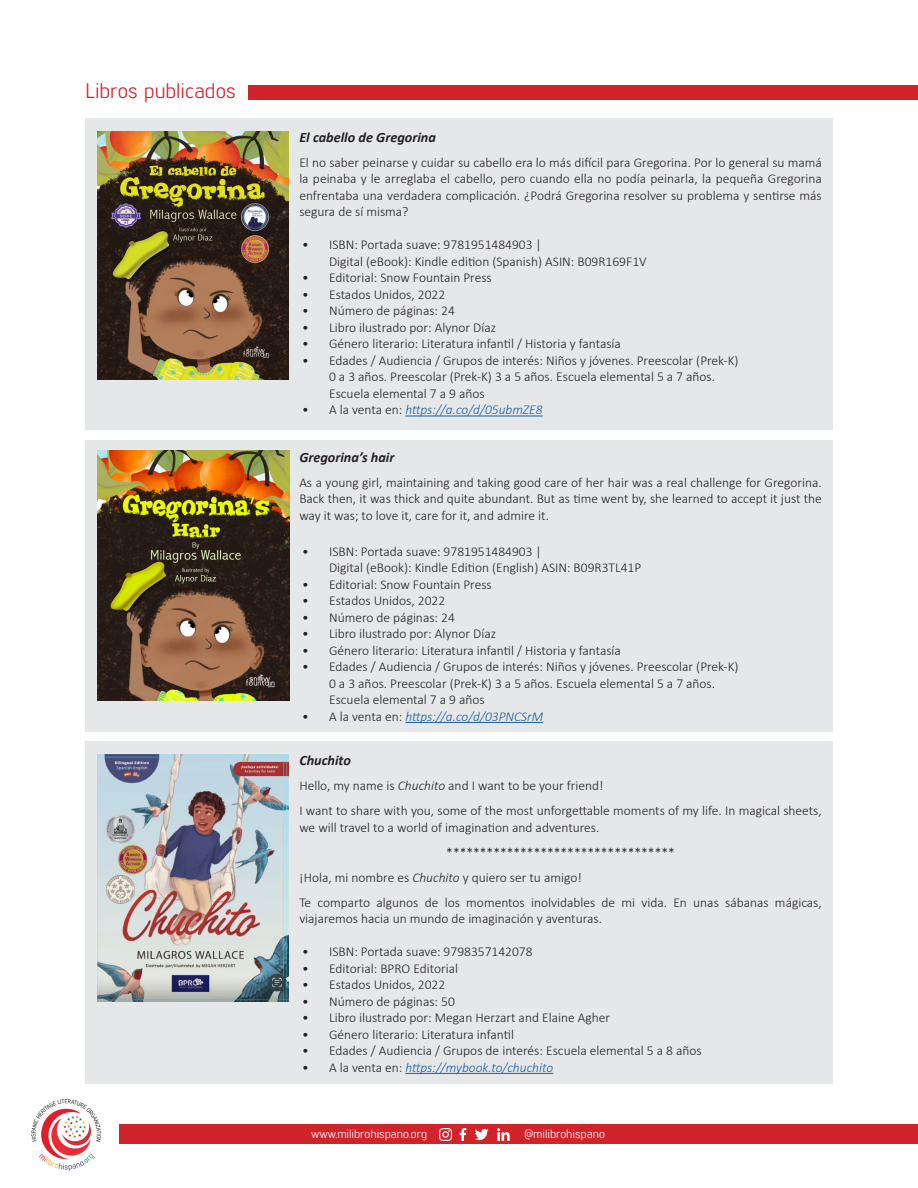
<style>
.page{position:relative;width:918px;height:1188px;background:#fff}
.page>*{position:absolute;margin:0;border:0;box-sizing:border-box;transform-origin:0 0}
.t1{font:21px "Lintel";color:#d1232a}
.t2{font:italic 700 14.25px "Calibri";color:#231f20}
.t3{font:300 13.5px/16.5px "Calibri";color:#231f20}
.t4{font:italic 300 13.5px "Calibri";color:#175d9e}
.t5{font:12px "Lintel";color:#fff}
.s1{font-style:normal;color:#231f20}
.s2{font-style:italic}
</style>
<div class="page">
<div style="left:120px;top:1124px;width:798px;height:20px;background:#d1232a"></div>
<img style="left:30px;top:1098px;width:74px;height:73px;border-radius:37px">
<svg style="left:439px;top:1128px;width:13px;height:13px"></svg>
<svg style="left:475px;top:1129px;width:14px;height:11px"></svg>
<svg style="left:459px;top:1128px;width:7px;height:13px"></svg>
<svg style="left:497px;top:1128px;width:13px;height:13px"></svg>
<div style="left:248px;top:85px;width:670px;height:15px;background:#d1232a"></div>
<div style="left:85px;top:741px;width:748px;height:343px;background:#e6e7e9"></div>
<hr style="left:405px;top:1073px;width:148px;height:1px;background:#175d9e">
<img style="left:98px;top:755px;width:191px;height:246px">
<div style="left:85px;top:118px;width:748px;height:311px;background:#e6e7e9"></div>
<hr style="left:405px;top:416px;width:138px;height:1px;background:#175d9e">
<img style="left:98px;top:131px;width:191px;height:248px">
<div style="left:85px;top:440px;width:748px;height:292px;background:#e6e7e9"></div>
<hr style="left:405px;top:722px;width:138px;height:1px;background:#175d9e">
<img style="left:98px;top:451px;width:191px;height:250px">
<p class="t1" style="left:85px;top:76px;width:152px">Libros publicados</p>
<p class="t2" style="left:299px;top:127px;width:138px">El cabello de Gregorina</p>
<p class="t3" style="left:299px;top:154px;width:524px;text-align:justify">El no saber peinarse y cuidar su cabello era lo más difícil para Gregorina. Por lo general su mamá la peinaba y le arreglaba el cabello, pero cuando ella no podía peinarla, la pequeña Gregorina enfrentaba una verdadera complicación. ¿Podrá Gregorina resolver su problema y sentirse más segura de sí misma?</p>
<p class="t3" style="left:329px;top:236px;width:319px;text-indent:-27px">• ISBN: Portada suave: 9781951484903 |<br>Digital (eBook): Kindle edition (Spanish) ASIN: B09R169F1V</p>
<p class="t3" style="left:302px;top:269px;width:191px">• Editorial: Snow Fountain Press</p>
<p class="t3" style="left:302px;top:286px;width:145px">• Estados Unidos, 2022</p>
<p class="t3" style="left:302px;top:302px;width:154px">• Número de páginas: 24</p>
<p class="t3" style="left:302px;top:319px;width:195px">• Libro ilustrado por: Alynor Díaz</p>
<p class="t3" style="left:302px;top:335px;width:320px">• Género literario: Literatura infantil / Historia y fantasía</p>
<p class="t3" style="left:329px;top:352px;width:411px;text-indent:-27px">• Edades / Audiencia / Grupos de interés: Niños y jóvenes. Preescolar (Prek-K)<br>0 a 3 años. Preescolar (Prek-K) 3 a 5 años. Escuela elemental 5 a 7 años.<br>Escuela elemental 7 a 9 años</p>
<p class="t4" style="left:302px;top:401px;width:242px"><span class="s1">• A la venta en:</span> https://a.co/d/05ubmZE8</p>
<p class="t2" style="left:299px;top:447px;width:97px">Gregorina’s hair</p>
<p class="t3" style="left:299px;top:474px;width:524px;text-align:justify">As a young girl, maintaining and taking good care of her hair was a real challenge for Gregorina.<br>Back then, it was thick and quite abundant. But as time went by, she learned to accept it just the way it was; to love it, care for it, and admire it.</p>
<p class="t3" style="left:329px;top:543px;width:314px;text-indent:-27px">• ISBN: Portada suave: 9781951484903 |<br>Digital (eBook): Kindle Edition (English) ASIN: B09R3TL41P</p>
<p class="t3" style="left:302px;top:576px;width:191px">• Editorial: Snow Fountain Press</p>
<p class="t3" style="left:302px;top:592px;width:145px">• Estados Unidos, 2022</p>
<p class="t3" style="left:302px;top:609px;width:154px">• Número de páginas: 24</p>
<p class="t3" style="left:302px;top:625px;width:195px">• Libro ilustrado por: Alynor Díaz</p>
<p class="t3" style="left:302px;top:642px;width:320px">• Género literario: Literatura infantil / Historia y fantasía</p>
<p class="t3" style="left:329px;top:658px;width:411px;text-indent:-27px">• Edades / Audiencia / Grupos de interés: Niños y jóvenes. Preescolar (Prek-K)<br>0 a 3 años. Preescolar (Prek-K) 3 a 5 años. Escuela elemental 5 a 7 años.<br>Escuela elemental 7 a 9 años</p>
<p class="t4" style="left:302px;top:708px;width:243px"><span class="s1">• A la venta en:</span> https://a.co/d/03PNCSrM</p>
<p class="t2" style="left:299px;top:751px;width:53px">Chuchito</p>
<p class="t3" style="left:299px;top:778px;width:306px">Hello, my name is <span class="s2">Chuchito</span> and I want to be your friend!</p>
<p class="t3" style="left:299px;top:803px;width:524px">I want to share with you, some of the most unforgettable moments of my life. In magical sheets, we will travel to a world of imagination and adventures.</p>
<p class="t3" style="left:446px;top:844px;width:230px">**********************************</p>
<p class="t3" style="left:299px;top:869px;width:284px">¡Hola, mi nombre es <span class="s2">Chuchito</span> y quiero ser tu amigo!</p>
<p class="t3" style="left:299px;top:894px;width:524px">Te comparto algunos de los momentos inolvidables de mi vida. En unas sábanas mágicas, viajaremos hacia un mundo de imaginación y aventuras.</p>
<p class="t3" style="left:302px;top:943px;width:232px">• ISBN: Portada suave: 9798357142078</p>
<p class="t3" style="left:302px;top:960px;width:158px">• Editorial: BPRO Editorial</p>
<p class="t3" style="left:302px;top:976px;width:145px">• Estados Unidos, 2022</p>
<p class="t3" style="left:302px;top:993px;width:154px">• Número de páginas: 50</p>
<p class="t3" style="left:302px;top:1009px;width:309px">• Libro ilustrado por: Megan Herzart and Elaine Agher</p>
<p class="t3" style="left:302px;top:1026px;width:213px">• Género literario: Literatura infantil</p>
<p class="t3" style="left:302px;top:1042px;width:401px">• Edades / Audiencia / Grupos de interés: Escuela elemental 5 a 8 años</p>
<p class="t4" style="left:302px;top:1059px;width:253px"><span class="s1">• A la venta en:</span> https://mybook.to/chuchito</p>
<p class="t5" style="left:311px;top:1126px;width:118px">www.milibrohispano.org</p>
<p class="t5" style="left:524px;top:1126px;width:82px">@milibrohispano</p>
</div>
